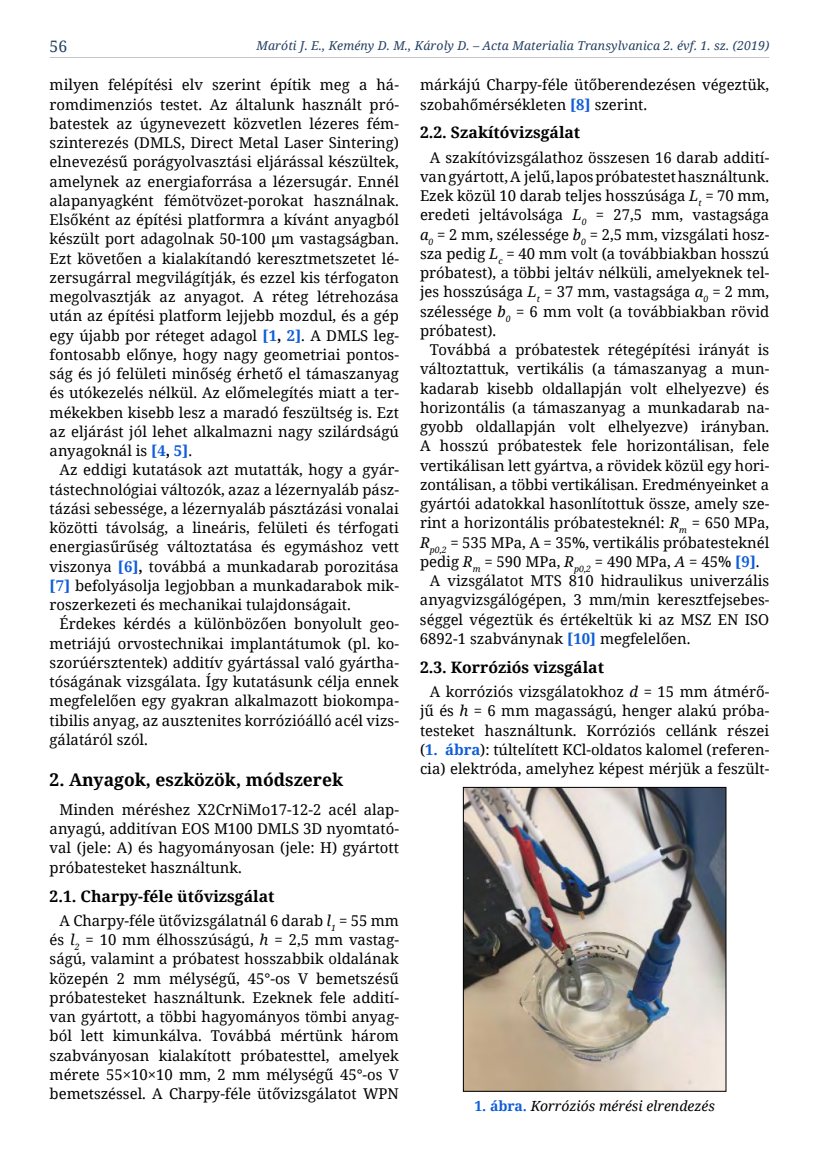
<style>
.page{position:relative;width:819px;height:1161px;background:#fff}
.page>*{position:absolute;margin:0;border:0;box-sizing:border-box;transform-origin:0 0}
.t1{font:700 17.5px "Noto Serif";color:#000}
.t2{font:700 15.75px "Noto Serif";color:#000}
.t3{font:15.75px "Noto Serif";color:#244061}
.t4{font:14.88px/19.2px "Noto Serif";color:#000;text-align:justify}
.t5{font:italic 14px "Noto Serif";color:#000}
.t6{font:italic 12.25px "Noto Serif";letter-spacing:.01em;color:#244061}
.s1{font-weight:700;color:#0f5dd8}
.s2{font-weight:700}
.s3{font-style:italic}
.s4{font-weight:700;font-style:normal;color:#0f5dd8}
</style>
<div class="page">
<hr style="left:50px;top:57px;width:719px;height:1px;background:#c6c6c6">
<img style="left:465px;top:789px;width:259px;height:300px">
<div style="left:463px;top:787px;width:263px;height:304px;border:1px solid #000"></div>
<p class="t3" style="left:50px;top:35px;width:19px">56</p>
<p class="t6" style="left:256px;top:37px;width:514px">Maróti J. E., Kemény D. M., Károly D. – Acta Materialia Transylvanica 2. évf. 1. sz. (2019)</p>
<p class="t4" style="left:50px;top:75px;width:351px">milyen felépítési elv szerint építik meg a há&shy;romdimenziós testet. Az általunk használt pró&shy;batestek az úgynevezett közvetlen lézeres fém&shy;szinterezés (DMLS, Direct Metal Laser Sintering) elnevezésű porágyolvasztási eljárással készültek, amelynek az energiaforrása a lézersugár. Ennél alapanyagként fémötvözet-porokat használnak.<br>Elsőként az építési platformra a kívánt anyagból készült port adagolnak 50-100 µm vastagságban.<br>Ezt követően a kialakítandó keresztmetszetet lé&shy;zersugárral megvilágítják, és ezzel kis térfogaton megolvasztják az anyagot. A réteg létrehozása után az építési platform lejjebb mozdul, és a gép egy újabb por réteget adagol <span class="s1">[1</span><span class="s2">,</span> <span class="s1">2]</span>. A DMLS leg&shy;fontosabb előnye, hogy nagy geometriai pontos&shy;ság és jó felületi minőség érhető el támaszanyag és utókezelés nélkül. Az előmelegítés miatt a ter&shy;mékekben kisebb lesz a maradó feszültség is. Ezt az eljárást jól lehet alkalmazni nagy szilárdságú anyagoknál is <span class="s1">[4</span><span class="s2">,</span> <span class="s1">5]</span>.</p>
<p class="t4" style="left:50px;top:460px;width:351px;text-indent:10px">Az eddigi kutatások azt mutatták, hogy a gyár&shy;tástechnológiai változók, azaz a lézernyaláb pász&shy;tázási sebessége, a lézernyaláb pásztázási vonalai közötti távolság, a lineáris, felületi és térfogati energiasűrűség változtatása és egymáshoz vett viszonya <span class="s1">[6]</span><span class="s2">,</span> továbbá a munkadarab porozitása <span class="s1">[7]</span> befolyásolja legjobban a munkadarabok mik&shy;roszerkezeti és mechanikai tulajdonságait.</p>
<p class="t4" style="left:50px;top:614px;width:351px;text-indent:10px">Érdekes kérdés a különbözően bonyolult geo&shy;metriájú orvostechnikai implantátumok (pl. ko&shy;szorúérsztentek) additív gyártással való gyártha&shy;tóságának vizsgálata. Így kutatásunk célja ennek megfelelően egy gyakran alkalmazott biokompa&shy;tibilis anyag, az ausztenites korrózióálló acél vizs&shy;gálatáról szól.</p>
<p class="t1" style="left:50px;top:767px;width:295px">2. Anyagok, eszközök, módszerek</p>
<p class="t4" style="left:50px;top:799px;width:351px;text-indent:10px">Minden méréshez X2CrNiMo17-12-2 acél alap&shy;anyagú, additívan EOS M100 DMLS 3D nyomtató&shy;val (jele: A) és hagyományosan (jele: H) gyártott próbatesteket használtunk.</p>
<p class="t2" style="left:50px;top:885px;width:226px">2.1. Charpy-féle ütővizsgálat</p>
<p class="t4" style="left:50px;top:910px;width:351px;text-indent:10px">A Charpy-féle ütővizsgálatnál 6 darab <span class="s3">l</span><sub>1</sub> = 55 mm és <span class="s3">l</span><sub>2</sub> = 10 mm élhosszúságú, <span class="s3">h</span> = 2,5 mm vastag&shy;ságú, valamint a próbatest hosszabbik oldalának közepén 2 mm mélységű, 45°-os V bemetszésű próbatesteket használtunk. Ezeknek fele addití&shy;van gyártott, a többi hagyományos tömbi anyag&shy;ból lett kimunkálva. Továbbá mértünk három szabványosan kialakított próbatesttel, amelyek mérete 55×10×10 mm, 2 mm mélységű 45°-os V bemetszéssel. A Charpy-féle ütővizsgálatot WPN</p>
<p class="t4" style="left:420px;top:75px;width:351px">márkájú Charpy-féle ütőberendezésen végeztük, szobahőmérsékleten <span class="s1">[8]</span> szerint.</p>
<p class="t2" style="left:420px;top:122px;width:162px">2.2. Szakítóvizsgálat</p>
<p class="t4" style="left:420px;top:147px;width:351px;text-indent:10px">A szakítóvizsgálathoz összesen 16 darab addití&shy;van gyártott, A jelű, lapos próbatestet használtunk.<br>Ezek közül 10 darab teljes hosszúsága <span class="s3">L</span><sub>t</sub> = 70 mm, eredeti jeltávolsága <span class="s3">L</span><sub>0</sub> = 27,5 mm, vastagsága <span class="s3">a</span><sub>0</sub> = 2 mm, szélessége <span class="s3">b</span><sub>0</sub> = 2,5 mm, vizsgálati hos - sza pedig <span class="s3">L</span><sub>c</sub> = 40 mm volt (a továbbiakban hosszú próbatest), a többi jeltáv nélküli, amelyeknek tel&shy;jes hosszúsága <span class="s3">L</span><sub>t</sub> = 37 mm, vastagsága <span class="s3">a</span><sub>0</sub> = 2 mm, szélessége <span class="s3">b</span><sub>0</sub> = 6 mm volt (a továbbiakban rövid próbatest).</p>
<p class="t4" style="left:430px;top:340px;width:341px">Továbbá a próbatestek rétegépítési irányát is</p>
<p class="t4" style="left:420px;top:359px;width:351px">változtattuk, vertikális (a támaszanyag a mun-</p>
<p class="t4" style="left:420px;top:378px;width:351px">kadarab kisebb oldallapján volt elhelyezve) és</p>
<p class="t4" style="left:420px;top:397px;width:351px">horizontális (a támaszanyag a munkadarab na-</p>
<p class="t4" style="left:420px;top:417px;width:351px">gyobb oldallapján volt elhelyezve) irányban.</p>
<p class="t4" style="left:420px;top:436px;width:351px">A hosszú próbatestek fele horizontálisan, fele</p>
<p class="t4" style="left:420px;top:455px;width:351px">vertikálisan lett gyártva, a rövidek közül egy hori-</p>
<p class="t4" style="left:420px;top:474px;width:351px">zontálisan, a többi vertikálisan. Eredményeinket a</p>
<p class="t4" style="left:420px;top:494px;width:351px">gyártói adatokkal hasonlítottuk össze, amely sze-</p>
<p class="t4" style="left:420px;top:513px;width:351px">rint a horizontális próbatesteknél: <span class="s3">R</span><sub>m</sub> = 650 MPa,</p>
<p class="t4" style="left:420px;top:532px;width:351px"><span class="s3">R</span><sub>p0,2</sub> = 535 MPa, A = 35%, vertikális próbatesteknél</p>
<p class="t4" style="left:420px;top:551px;width:341px">pedig <span class="s3">R</span><sub>m</sub> = 590 MPa, <span class="s3">R</span><sub>p0,2</sub> = 490 MPa, <span class="s3">A</span> = 45% <span class="s1">[9]</span>.</p>
<p class="t4" style="left:430px;top:571px;width:341px">A vizsgálatot MTS 810 hidraulikus univerzális</p>
<p class="t4" style="left:420px;top:590px;width:351px">anyagvizsgálógépen, 3 mm/min keresztfejsebes-</p>
<p class="t4" style="left:420px;top:609px;width:351px">séggel végeztük és értékeltük ki az MSZ EN ISO</p>
<p class="t4" style="left:420px;top:628px;width:272px">6892-1 szabványnak <span class="s1">[10]</span> megfelelően.</p>
<p class="t2" style="left:420px;top:656px;width:186px">2.3. Korróziós vizsgálat</p>
<p class="t4" style="left:420px;top:681px;width:351px;text-indent:10px">A korróziós vizsgálatokhoz <span class="s3">d</span> = 15 mm átmérő&shy;jű és <span class="s3">h</span> = 6 mm magasságú, henger alakú próba&shy;testeket használtunk. Korróziós cellánk részei (<span class="s1">1. ábra</span>): túltelített KCl-oldatos kalomel (referen&shy;cia) elektróda, amelyhez képest mérjük a feszült-</p>
<p class="t5" style="left:474px;top:1097px;width:242px"><span class="s4">1. ábra.</span> Korróziós mérési elrendezés</p>
</div>
